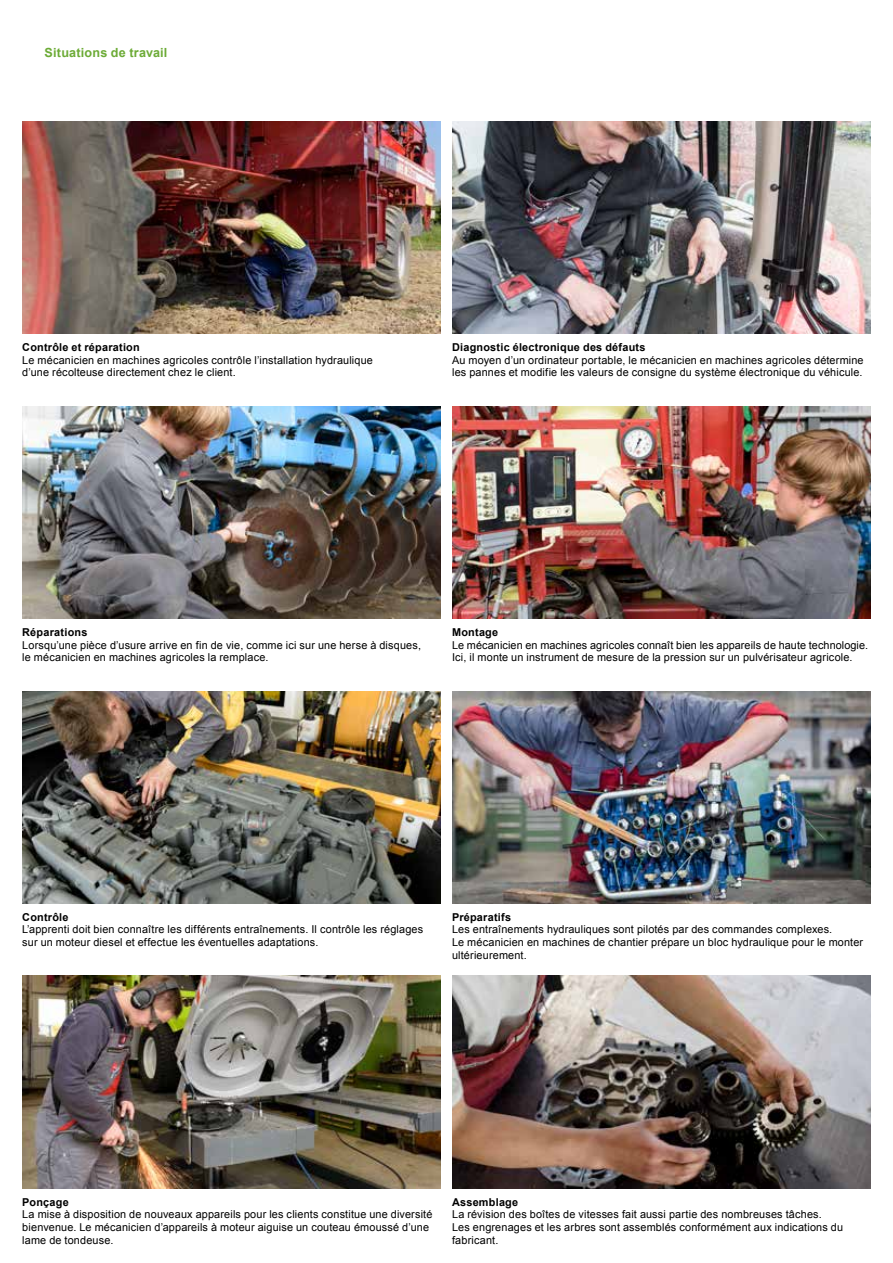
<style>
.page{position:relative;width:893px;height:1263px;background:#fff}
.page>*{position:absolute;margin:0;border:0;box-sizing:border-box;transform-origin:0 0}
.t1{font:700 12.6px "Arial";letter-spacing:.015em;color:#6cab36}
.t2{font:10.8px/12.8px "Arial";letter-spacing:.015em;color:#000}
.t3{font:700 10.8px "Arial";letter-spacing:.02em;color:#000}
</style>
<div class="page">
<img style="left:22px;top:121px;width:419px;height:213px">
<img style="left:452px;top:121px;width:419px;height:213px">
<img style="left:22px;top:406px;width:419px;height:213px">
<img style="left:452px;top:406px;width:419px;height:213px">
<img style="left:22px;top:691px;width:419px;height:213px">
<img style="left:452px;top:691px;width:419px;height:213px">
<img style="left:22px;top:976px;width:419px;height:212px">
<img style="left:452px;top:976px;width:419px;height:212px">
<p class="t1" style="left:45px;top:45px;width:124px">Situations de travail</p>
<p class="t3" style="left:22px;top:340px;width:119px">Contrôle et réparation</p>
<p class="t2" style="left:22px;top:353px;width:352px">Le mécanicien en machines agricoles contrôle l’installation hydraulique d’une récolteuse directement chez le client.</p>
<p class="t3" style="left:452px;top:340px;width:195px">Diagnostic électronique des défauts</p>
<p class="t2" style="left:452px;top:353px;width:413px">Au moyen d’un ordinateur portable, le mécanicien en machines agricoles détermine les pannes et modifie les valeurs de consigne du système électronique du véhicule.</p>
<p class="t3" style="left:22px;top:625px;width:67px">Réparations</p>
<p class="t2" style="left:22px;top:638px;width:400px">Lorsqu’une pièce d’usure arrive en fin de vie, comme ici sur une herse à disques, le mécanicien en machines agricoles la remplace.</p>
<p class="t3" style="left:452px;top:625px;width:48px">Montage</p>
<p class="t2" style="left:452px;top:638px;width:418px">Le mécanicien en machines agricoles connaît bien les appareils de haute technologie.<br>Ici, il monte un instrument de mesure de la pression sur un pulvérisateur agricole.</p>
<p class="t3" style="left:22px;top:910px;width:48px">Contrôle</p>
<p class="t2" style="left:22px;top:923px;width:402px">L’apprenti doit bien connaître les différents entraînements. Il contrôle les réglages sur un moteur diesel et effectue les éventuelles adaptations.</p>
<p class="t3" style="left:452px;top:910px;width:61px">Préparatifs</p>
<p class="t2" style="left:452px;top:923px;width:413px">Les entraînements hydrauliques sont pilotés par des commandes complexes.<br>Le mécanicien en machines de chantier prépare un bloc hydraulique pour le monter ultérieurement.</p>
<p class="t3" style="left:22px;top:1195px;width:48px">Ponçage</p>
<p class="t2" style="left:22px;top:1208px;width:412px">La mise à disposition de nouveaux appareils pour les clients constitue une diversité bienvenue. Le mécanicien d’appareils à moteur aiguise un couteau émoussé d’une lame de tondeuse.</p>
<p class="t3" style="left:452px;top:1195px;width:68px">Assemblage</p>
<p class="t2" style="left:452px;top:1208px;width:393px">La révision des boîtes de vitesses fait aussi partie des nombreuses tâches.<br>Les engrenages et les arbres sont assemblés conformément aux indications du fabricant.</p>
</div>
